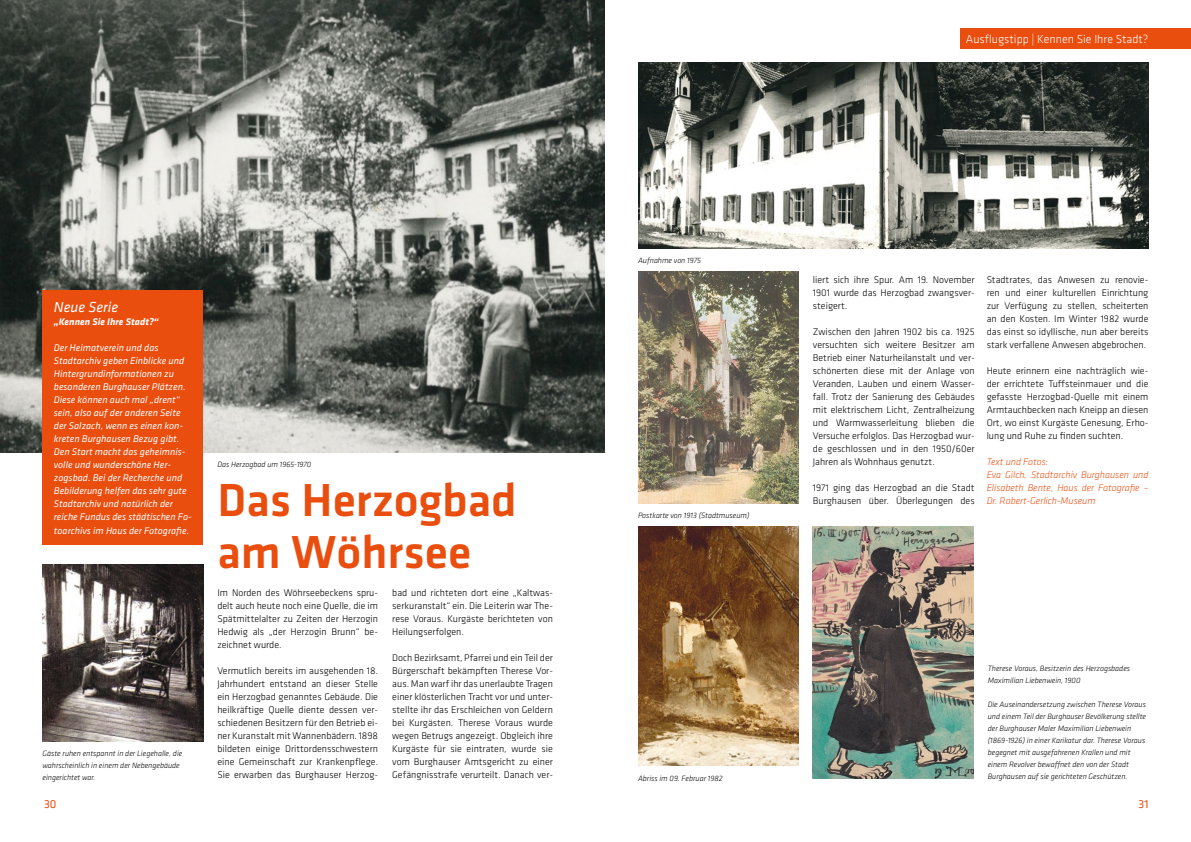
<style>
.page{position:relative;width:1191px;height:842px;background:#fff}
.page>*{position:absolute;margin:0;border:0;box-sizing:border-box;transform-origin:0 0}
.t1{font:500 48px/52px "Klavika Basic";color:#e94e0f}
.t2{font:italic 15px "Klavika";color:#fff}
.t3{font:300 12px "Klavika Basic";color:#fff}
.t4{font:12px "Klavika Basic";color:#e94e0f}
.t5{font:300 10px/13px "Klavika Basic";color:#000;text-align:justify}
.t6{font:italic 10px/13px "Klavika";color:#fff}
.t7{font:italic 300 10px/13px "Klavika Basic";color:#e94e0f}
.t8{font:italic 700 10px "Klavika";color:#fff}
.t9{font:italic 300 8px/12px "Klavika Basic";color:#000}
</style>
<div class="page">
<img style="left:0;top:0;width:604px;height:452px">
<img style="left:43px;top:564px;width:160px;height:177px">
<div style="left:43px;top:290px;width:160px;height:255px;background:#e94e0f"></div>
<img style="left:638px;top:62px;width:510px;height:187px">
<img style="left:813px;top:526px;width:160px;height:253px">
<img style="left:638px;top:272px;width:160px;height:231px">
<img style="left:638px;top:526px;width:160px;height:240px">
<div style="left:960px;top:28px;width:231px;height:21px;background:#e94e0f"></div>
<h2 class="t2" style="left:54px;top:298px;width:66px">Neue Serie</h2>
<p class="t8" style="left:54px;top:315px;width:106px">„Kennen Sie Ihre Stadt?“</p>
<p class="t6" style="left:54px;top:341px;width:139px">Der Heimatverein und das<br>Stadtarchiv geben Einblicke und<br>Hintergrundinformationen zu besonderen Burghauser Plätzen.<br>Diese können auch mal „drent“ sein, also auf der anderen Seite der Salzach, wenn es einen kon&shy;kreten Burghausen Bezug gibt.<br>Den Start macht das geheimnis&shy;volle und wunderschöne Her&shy;zogsbad. Bei der Recherche und<br>Bebilderung helfen das sehr gute<br>Stadtarchiv und natürlich der reiche Fundus des städtischen Fo&shy;toarchivs im Haus der Fotografie.</p>
<p class="t9" style="left:43px;top:747px;width:141px">Gäste ruhen entspannt in der Liegehalle, die wahrscheinlich in einem der Nebengebäude eingerichtet war.</p>
<p class="t9" style="left:217px;top:458px;width:96px">Das Herzogbad um 1965-1970</p>
<h1 class="t1" style="left:217px;top:472px;width:301px">Das Herzogbad am Wöhrsee</h1>
<p class="t5" style="left:217px;top:586px;width:162px">Im Norden des Wöhrseebeckens spru&shy;delt auch heute noch eine Quelle, die im Spätmittelalter zu Zeiten der Herzogin Hedwig als „der Herzogin Brunn“ be&shy;zeichnet wurde.</p>
<p class="t5" style="left:217px;top:664px;width:162px">Vermutlich bereits im ausgehenden 18.<br>Jahrhundert entstand an dieser Stelle ein Herzogbad genanntes Gebäude. Die heilkräftige Quelle diente dessen ver&shy;schiedenen Besitzern für den Betrieb ei&shy;ner Kuranstalt mit Wannenbädern. 1898 bildeten einige Drittordensschwestern eine Gemeinschaft zur Krankenpflege.<br>Sie erwarben das Burghauser Herzog-</p>
<p class="t5" style="left:392px;top:586px;width:162px">bad und richteten dort eine „Kaltwas&shy;serkuranstalt“ ein. Die Leiterin war The&shy;rese Voraus. Kurgäste berichteten von Heilungserfolgen.</p>
<p class="t5" style="left:392px;top:651px;width:162px">Doch Bezirksamt, Pfarrei und ein Teil der Bürgerschaft bekämpften Therese Vor&shy;aus. Man warf ihr das unerlaubte Tragen einer klösterlichen Tracht vor und unter&shy;stellte ihr das Erschleichen von Geldern bei Kurgästen. Therese Voraus wurde wegen Betrugs angezeigt. Obgleich ihre Kurgäste für sie eintraten, wurde sie vom Burghauser Amtsgericht zu einer Gefängnisstrafe verurteilt. Danach ver-</p>
<p class="t3" style="left:966px;top:32px;width:184px">Ausflugstipp | Kennen Sie Ihre Stadt?</p>
<p class="t9" style="left:638px;top:255px;width:65px">Aufnahme von 1975</p>
<p class="t9" style="left:638px;top:509px;width:113px">Postkarte von 1913 (Stadtmuseum)</p>
<p class="t5" style="left:813px;top:273px;width:163px">liert sich ihre Spur. Am 19. November 1901 wurde das Herzogbad zwangsver&shy;steigert.</p>
<p class="t5" style="left:813px;top:325px;width:163px">Zwischen den Jahren 1902 bis ca. 1925 versuchten sich weitere Besitzer am Betrieb einer Naturheilanstalt und ver&shy;schönerten diese mit der Anlage von Veranden, Lauben und einem Wasser&shy;fall. Trotz der Sanierung des Gebäudes mit elektrischem Licht, Zentralheizung und Warmwasserleitung blieben die Versuche erfolglos. Das Herzogbad wur&shy;de geschlossen und in den 1950/60er Jahren als Wohnhaus genutzt.</p>
<p class="t5" style="left:813px;top:481px;width:163px">1971 ging das Herzogbad an die Stadt<br>Burghausen über. Überlegungen des</p>
<p class="t5" style="left:986px;top:273px;width:163px">Stadtrates, das Anwesen zu renovie&shy;ren und einer kulturellen Einrichtung zur Verfügung zu stellen, scheiterten an den Kosten. Im Winter 1982 wurde das einst so idyllische, nun aber bereits stark verfallene Anwesen abgebrochen.</p>
<p class="t5" style="left:986px;top:364px;width:163px">Heute erinnern eine nachträglich wie&shy;der errichtete Tuffsteinmauer und die gefasste Herzogbad-Quelle mit einem Armtauchbecken nach Kneipp an diesen Ort, wo einst Kurgäste Genesung, Erho&shy;lung und Ruhe zu finden suchten.</p>
<p class="t7" style="left:986px;top:455px;width:163px">Text und Fotos:<br>Eva Gilch, Stadtarchiv Burghausen und<br>Elisabeth Bente, Haus der Fotografie –<br>Dr. Robert-Gerlich-Museum</p>
<p class="t9" style="left:987px;top:662px;width:144px">Therese Voraus, Besitzerin des Herzogsbades<br>Maximilian Liebenwein, 1900</p>
<p class="t9" style="left:987px;top:698px;width:160px">Die Auseinandersetzung zwischen Therese Voraus und einem Teil der Burghauser Bevölkerung stellte der Burghauser Maler Maximilian Liebenwein (1869-1926) in einer Karikatur dar. Therese Voraus begegnet mit ausgefahrenen Krallen und mit einem Revolver bewaffnet den von der Stadt</p>
<p class="t9" style="left:638px;top:772px;width:86px">Abriss im 09. Februar 1982</p>
<p class="t9" style="left:987px;top:770px;width:141px">Burghausen auf sie gerichteten Geschützen.</p>
<p class="t4" style="left:44px;top:796px;width:14px">30</p>
<p class="t4" style="left:1138px;top:796px;width:11px">31</p>
</div>
